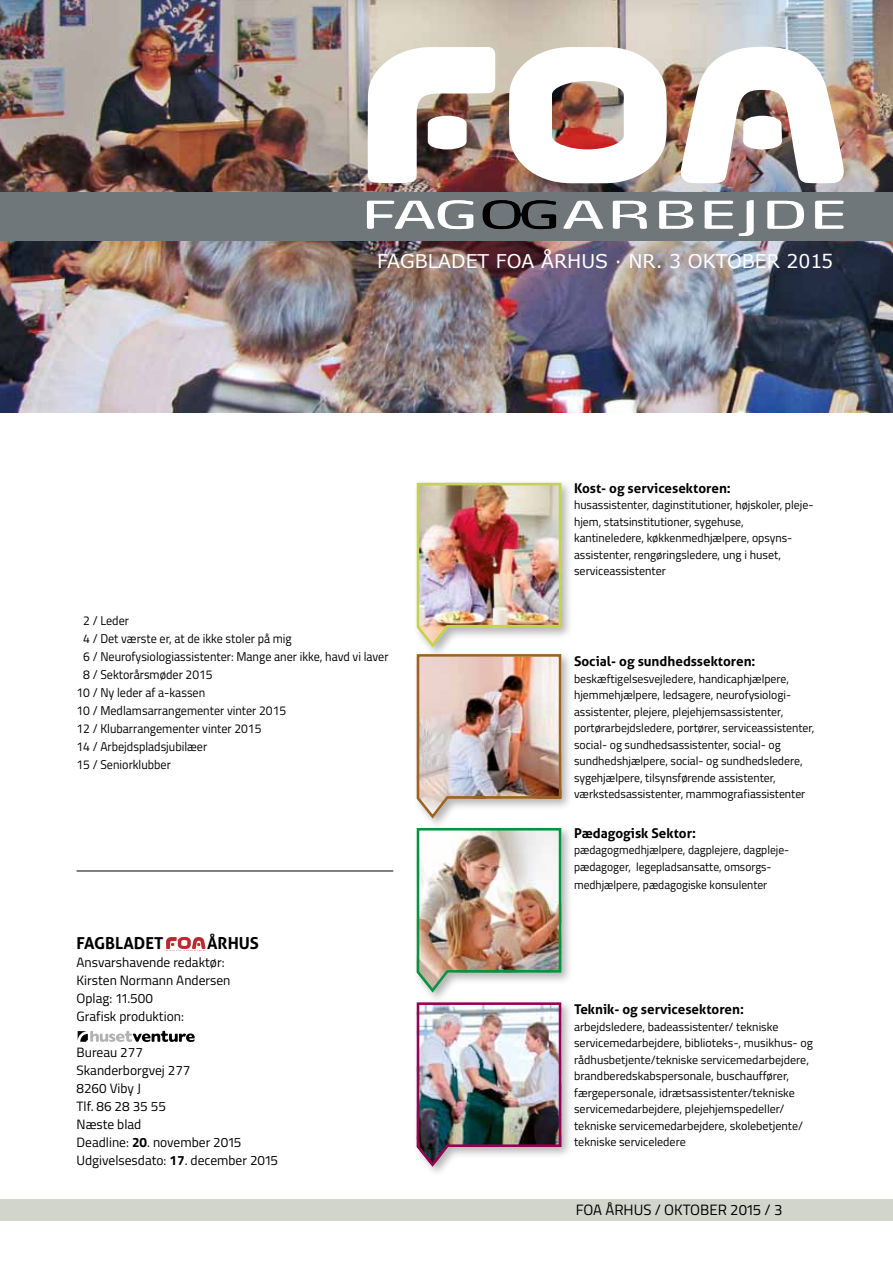
<style>
.page{position:relative;width:893px;height:1263px;background:#fff}
.page>*{position:absolute;margin:0;border:0;box-sizing:border-box;transform-origin:0 0}
.t1{font:18.9px "Verdana";color:#fff}
.t2{font:700 16.5px "Aller";color:#000}
.t3{font:15px "Titillium";color:#000}
.t4{font:13.5px/18px "Titillium";color:#000}
.t5{font:700 13.5px "Aller";color:#000}
.t6{font:12.75px "Titillium";color:#000;scale:.95 1}
.t7{font:12px/16.5px "Titillium";color:#000}
.t8{font:12px/16.5px "Titillium";color:#000;scale:.96 1}
.s1{font-weight:700}
</style>
<div class="page">
<div style="left:0;top:1199px;width:893px;height:21px;background:#d2d5cb"></div>
<img style="left:0;top:0;width:893px;height:412px">
<svg style="left:166px;top:937px;width:40px;height:12px"></svg>
<svg style="left:78px;top:1031px;width:117px;height:11px"></svg>
<hr style="left:77px;top:870px;width:316px;height:1px;background:#000">
<div style="left:413px;top:479px;width:161px;height:180px;background:#000;opacity:.3"></div>
<div style="left:413px;top:650px;width:161px;height:180px;background:#000;opacity:.3"></div>
<img style="left:415px;top:482px;width:148px;height:339px">
<div style="left:413px;top:824px;width:161px;height:180px;background:#000;opacity:.3"></div>
<img style="left:415px;top:827px;width:148px;height:167px">
<div style="left:413px;top:998px;width:161px;height:180px;background:#000;opacity:.3"></div>
<img style="left:415px;top:1001px;width:148px;height:168px">
<div style="left:0;top:192px;width:893px;height:49px;background:#70777a"></div>
<img style="left:368px;top:47px;width:127px;height:136px">
<img style="left:679px;top:47px;width:166px;height:137px">
<img style="left:509px;top:47px;width:158px;height:136px">
<svg style="left:815px;top:201px;width:29px;height:28px"></svg>
<svg style="left:739px;top:200px;width:15px;height:36px"></svg>
<svg style="left:705px;top:201px;width:28px;height:28px"></svg>
<svg style="left:767px;top:201px;width:37px;height:28px"></svg>
<svg style="left:659px;top:201px;width:34px;height:28px"></svg>
<svg style="left:613px;top:201px;width:34px;height:28px"></svg>
<svg style="left:563px;top:201px;width:40px;height:28px"></svg>
<svg style="left:483px;top:200px;width:73px;height:29px"></svg>
<svg style="left:367px;top:200px;width:106px;height:29px"></svg>
<h1 class="t1" style="left:377px;top:248px;width:457px">FAGBLADET FOA ÅRHUS · NR. 3 OKTOBER 2015</h1>
<p class="t6" style="left:83px;top:611px;width:50px">2 / Leder</p>
<p class="t6" style="left:83px;top:629px;width:221px">4 / Det værste er, at de ikke stoler på mig</p>
<p class="t6" style="left:83px;top:647px;width:323px">6 / Neurofysiologiassistenter: Mange aner ikke, havd vi laver</p>
<p class="t6" style="left:83px;top:665px;width:138px">8 / Sektorårsmøder 2015</p>
<p class="t6" style="left:77px;top:683px;width:137px">10 / Ny leder af a-kassen</p>
<p class="t6" style="left:77px;top:701px;width:222px">10 / Medlamsarrangementer vinter 2015</p>
<p class="t6" style="left:77px;top:719px;width:196px">12 / Klubarrangementer vinter 2015</p>
<p class="t6" style="left:77px;top:737px;width:139px">14 / Arbejdspladsjubilæer</p>
<p class="t6" style="left:77px;top:755px;width:101px">15 / Seniorklubber</p>
<h2 class="t2" style="left:77px;top:933px;width:89px">FAGBLADET</h2>
<h2 class="t2" style="left:207px;top:933px;width:53px">ÅRHUS</h2>
<p class="t4" style="left:77px;top:953px;width:156px">Ansvarshavende redaktør:<br>Kirsten Normann Andersen<br>Oplag: 11.500<br>Grafisk produktion:</p>
<p class="t4" style="left:77px;top:1043px;width:203px">Bureau 277<br>Skanderborgvej 277<br>8260 Viby J<br>Tlf. 86 28 35 55<br>Næste blad<br>Deadline: <span class="s1">20</span>. november 2015<br>Udgivelsesdato: <span class="s1">17</span>. december 2015</p>
<p class="t5" style="left:574px;top:480px;width:158px">Kost- og servicesektoren:</p>
<p class="t7" style="left:574px;top:496px;width:239px">husassistenter, daginstitutioner, højskoler, pleje&shy;hjem, statsinstitutioner, sygehuse, kantineledere, køkkenmedhjælpere, opsyns&shy;assistenter, rengøringsledere, ung i huset, serviceassistenter</p>
<p class="t5" style="left:574px;top:653px;width:183px">Social- og sundhedssektoren:</p>
<p class="t7" style="left:574px;top:670px;width:242px">beskæftigelsesvejledere, handicaphjælpere, hjemmehjælpere, ledsagere, neurofysiologi&shy;assistenter, plejere, plejehjemsassistenter, portørarbejdsledere, portører, serviceassistenter, social- og sundhedsassistenter, social- og sundhedshjælpere, social- og sundhedsledere, sygehjælpere, tilsynsførende assistenter, værkstedsassistenter, mammografiassistenter</p>
<p class="t5" style="left:574px;top:825px;width:123px">Pædagogisk Sektor:</p>
<p class="t8" style="left:574px;top:841px;width:224px">pædagogmedhjælpere, dagplejere, dagpleje&shy;pædagoger, legepladsansatte, omsorgs-</p>
<p class="t8" style="left:574px;top:876px;width:203px">medhjælpere, pædagogiske konsulenter</p>
<p class="t5" style="left:574px;top:1001px;width:171px">Teknik- og servicesektoren:</p>
<p class="t7" style="left:574px;top:1018px;width:240px">arbejdsledere, badeassistenter/ tekniske servicemedarbejdere, biblioteks-, musikhus- og rådhusbetjente/tekniske servicemedarbejdere, brandberedskabspersonale, buschauffører, færgepersonale, idrætsassistenter/tekniske servicemedarbejdere, plejehjemspedeller/ tekniske servicemedarbejdere, skolebetjente/ tekniske serviceledere</p>
<p class="t3" style="left:576px;top:1199px;width:208px">FOA ÅRHUS / OKTOBER 2015 / 3</p>
</div>
